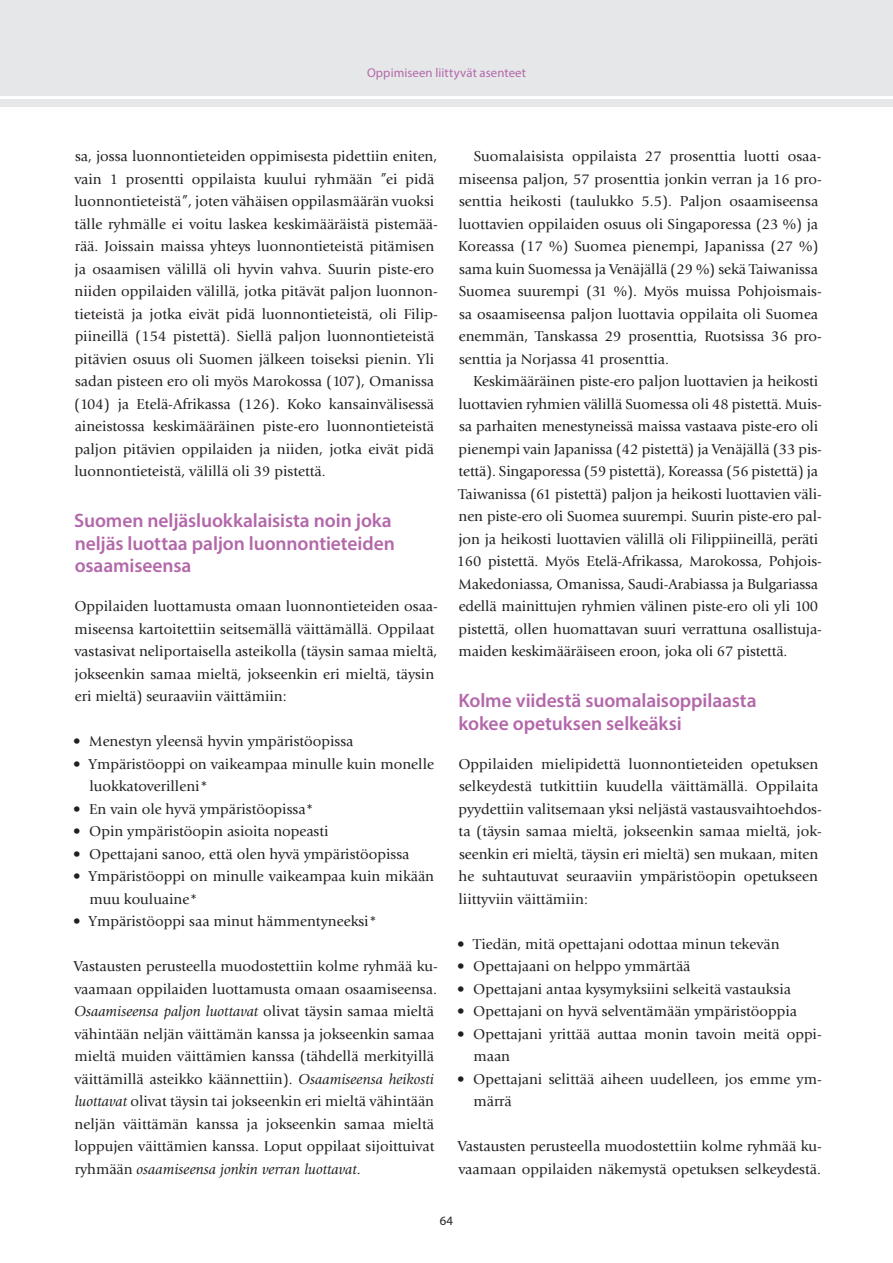
<style>
.page{position:relative;width:893px;height:1263px;background:#fff}
.page>*{position:absolute;margin:0;border:0;box-sizing:border-box;transform-origin:0 0}
.t1{font:600 19.5px/22.5px "Myriad Pro";letter-spacing:-.005em;color:#b368aa}
.t2{font:15px/22.5px "Giovanni";color:#231f20}
.t3{font:12.75px "Myriad Pro";letter-spacing:.01em;color:#b368aa}
.t4{font:12.75px "Myriad Pro";color:#231f20}
.s1{font-style:italic}
</style>
<div class="page">
<div style="left:0;top:0;width:893px;height:106px;background:#e6e7e9"></div>
<hr style="left:0;top:96px;width:893px;height:3px;background:#fff">
<p class="t3" style="left:367px;top:64px;width:161px">Oppimiseen liittyvät asenteet</p>
<p class="t2" style="left:74px;top:145px;width:365px">sa, jossa luonnontieteiden oppimisesta pidettiin eniten, vain 1 prosentti oppilaista kuului ryhmään ”ei pidä luonnontieteistä”, joten vähäisen oppilasmäärän vuoksi tälle ryhmälle ei voitu laskea keskimääräistä pistemää&shy;rää. Joissain maissa yhteys luonnontieteistä pitämisen ja osaamisen välillä oli hyvin vahva. Suurin piste-ero niiden oppilaiden välillä, jotka pitävät paljon luonnon&shy;tieteistä ja jotka eivät pidä luonnontieteistä, oli Filip&shy;piineillä (154 pistettä). Siellä paljon luonnontieteistä pitävien osuus oli Suomen jälkeen toiseksi pienin. Yli sadan pisteen ero oli myös Marokossa (107), Omanissa (104) ja Etelä-Afrikassa (126). Koko kansainvälisessä aineistossa keskimääräinen piste-ero luonnontieteistä paljon pitävien oppilaiden ja niiden, jotka eivät pidä luonnontieteistä, välillä oli 39 pistettä.</p>
<h1 class="t1" style="left:74px;top:509px;width:322px">Suomen neljäsluokkalaisista noin joka neljäs luottaa paljon luonnontieteiden osaamiseensa</h1>
<p class="t2" style="left:74px;top:595px;width:365px">Oppilaiden luottamusta omaan luonnontieteiden osaa&shy;miseensa kartoitettiin seitsemällä väittämällä. Oppilaat vastasivat neliportaisella asteikolla (täysin samaa mieltä, jokseenkin samaa mieltä, jokseenkin eri mieltä, täysin eri mieltä) seuraaviin väittämiin:</p>
<p class="t2" style="left:73px;top:730px;width:282px">• Menestyn yleensä hyvin ympäristöopissa</p>
<p class="t2" style="left:89px;top:753px;width:346px;text-indent:-16px">• Ympäristöoppi on vaikeampaa minulle kuin monelle luokkatoverilleni*</p>
<p class="t2" style="left:73px;top:798px;width:242px">• En vain ole hyvä ympäristöopissa*</p>
<p class="t2" style="left:73px;top:820px;width:257px">• Opin ympäristöopin asioita nopeasti</p>
<p class="t2" style="left:73px;top:843px;width:338px">• Opettajani sanoo, että olen hyvä ympäristöopissa</p>
<p class="t2" style="left:89px;top:865px;width:346px;text-indent:-16px">• Ympäristöoppi on minulle vaikeampaa kuin mikään muu kouluaine*</p>
<p class="t2" style="left:73px;top:910px;width:305px">• Ympäristöoppi saa minut hämmentyneeksi*</p>
<p class="t2" style="left:74px;top:955px;width:366px">Vastausten perusteella muodostettiin kolme ryhmää ku&shy;vaamaan oppilaiden luottamusta omaan osaamiseensa.<br><span class="s1">Osaamiseensa paljon luottavat</span> olivat täysin samaa mieltä vähintään neljän väittämän kanssa ja jokseenkin samaa mieltä muiden väittämien kanssa (tähdellä merkityillä väittämillä asteikko käännettiin). <span class="s1">Osaamiseensa heikosti luottavat</span> olivat täysin tai jokseenkin eri mieltä vähintään neljän väittämän kanssa ja jokseenkin samaa mieltä loppujen väittämien kanssa. Loput oppilaat sijoittuivat ryhmään <span class="s1">osaamiseensa jonkin verran luottavat</span>.</p>
<p class="t2" style="left:458px;top:145px;width:365px;text-indent:15px">Suomalaisista oppilaista 27 prosenttia luotti osaa&shy;miseensa paljon, 57 prosenttia jonkin verran ja 16 pro&shy;senttia heikosti (taulukko 5.5). Paljon osaamiseensa luottavien oppilaiden osuus oli Singaporessa (23 %) ja Koreassa (17 %) Suomea pienempi, Japanissa (27 %) sama kuin Suomessa ja Venäjällä (29 %) sekä Taiwanissa Suomea suurempi (31 %). Myös muissa Pohjoismais&shy;sa osaamiseensa paljon luottavia oppilaita oli Suomea enemmän, Tanskassa 29 prosenttia, Ruotsissa 36 pro&shy;senttia ja Norjassa 41 prosenttia.</p>
<p class="t2" style="left:457px;top:370px;width:367px;text-indent:17px">Keskimääräinen piste-ero paljon luottavien ja heikosti luottavien ryhmien välillä Suomessa oli 48 pistettä. Muis&shy;sa parhaiten menestyneissä maissa vastaava piste-ero oli pienempi vain Japanissa (42 pistettä) ja Venäjällä (33 pis&shy;tettä). Singaporessa (59 pistettä), Koreassa (56 pistettä) ja Taiwanissa (61 pistettä) paljon ja heikosti luottavien väli&shy;nen piste-ero oli Suomea suurempi. Suurin piste-ero pal&shy;jon ja heikosti luottavien välillä oli Filippiineillä, peräti 160 pistettä. Myös Etelä-Afrikassa, Marokossa, Pohjois-Makedoniassa, Omanissa, Saudi-Arabiassa ja Bulgariassa edellä mainittujen ryhmien välinen piste-ero oli yli 100 pistettä, ollen huomattavan suuri verrattuna osallistuja&shy;maiden keskimääräiseen eroon, joka oli 67 pistettä.</p>
<h1 class="t1" style="left:459px;top:689px;width:300px">Kolme viidestä suomalaisoppilaasta kokee opetuksen selkeäksi</h1>
<p class="t2" style="left:458px;top:753px;width:365px">Oppilaiden mielipidettä luonnontieteiden opetuksen selkeydestä tutkittiin kuudella väittämällä. Oppilaita pyydettiin valitsemaan yksi neljästä vastausvaihtoehdos&shy;ta (täysin samaa mieltä, jokseenkin samaa mieltä, jok&shy;seenkin eri mieltä, täysin eri mieltä) sen mukaan, miten he suhtautuvat seuraaviin ympäristöopin opetukseen liittyviin väittämiin:</p>
<p class="t2" style="left:457px;top:933px;width:324px">• Tiedän, mitä opettajani odottaa minun tekevän</p>
<p class="t2" style="left:457px;top:955px;width:235px">• Opettajaani on helppo ymmärtää</p>
<p class="t2" style="left:457px;top:978px;width:335px">• Opettajani antaa kysymyksiini selkeitä vastauksia</p>
<p class="t2" style="left:457px;top:1000px;width:341px">• Opettajani on hyvä selventämään ympäristöoppia</p>
<p class="t2" style="left:473px;top:1023px;width:350px;text-indent:-16px">• Opettajani yrittää auttaa monin tavoin meitä oppi&shy;maan</p>
<p class="t2" style="left:473px;top:1068px;width:350px;text-indent:-16px">• Opettajani selittää aiheen uudelleen, jos emme ym&shy;märrä</p>
<p class="t2" style="left:458px;top:1135px;width:366px">Vastausten perusteella muodostettiin kolme ryhmää ku&shy;vaamaan oppilaiden näkemystä opetuksen selkeydestä.</p>
<p class="t4" style="left:440px;top:1212px;width:15px">64</p>
</div>
